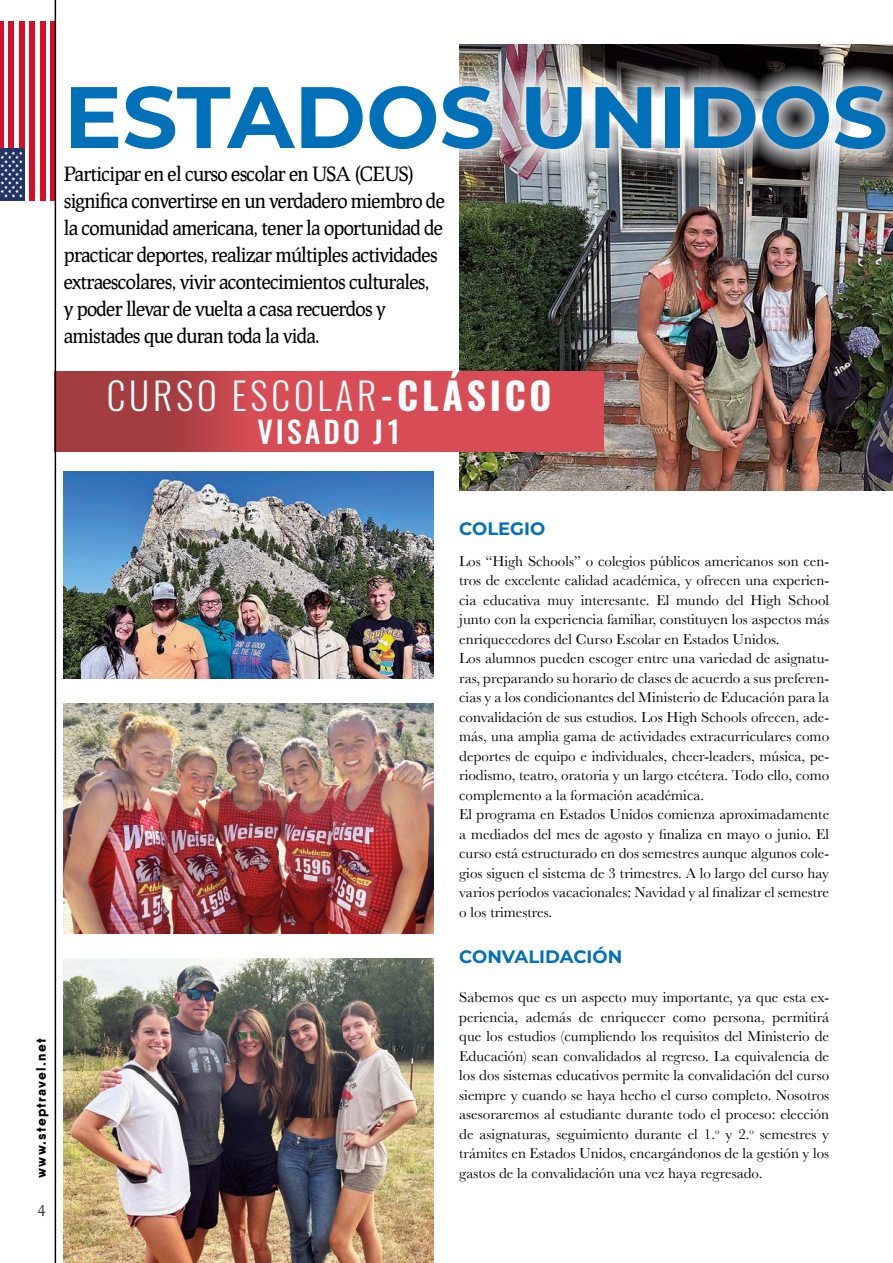
<style>
.page{position:relative;width:893px;height:1263px;background:#fff}
.page>*{position:absolute;margin:0;border:0;box-sizing:border-box;transform-origin:0 0}
.t1{font:700 87px "Montserrat";color:#0070b9}
.t2{font:300 37.5px "Oswald";letter-spacing:.1em;color:#fff}
.t3{font:500 30px "Oswald";letter-spacing:.1em;color:#fff}
.t4{font:19.5px/27px "Prociono";letter-spacing:-.03em;color:#000}
.t5{font:700 18px "Montserrat";color:#0070b9}
.t6{font:15px/19.5px "Baskerville";color:#000}
.t7{font:15px "Prociono";color:#3c3c3a}
.t8{font:800 13.5px "Qanelas Soft DEMO";letter-spacing:.095em;color:#000}
.s1{font-weight:500}
.s2{font-weight:700}
</style>
<div class="page">
<img style="left:459px;top:44px;width:434px;height:447px">
<svg style="left:56px;top:65px;width:837px;height:105px"></svg>
<img style="left:64px;top:704px;width:370px;height:229px">
<img style="left:64px;top:471px;width:370px;height:207px">
<img style="left:64px;top:959px;width:370px;height:304px">
<svg style="left:3px;top:21px;width:48px;height:180px"></svg>
<hr style="left:0;top:21px;width:3px;height:180px;background:#d80d27">
<div style="left:8px;top:21px;width:6px;height:180px;background:#d80d27"></div>
<div style="left:19px;top:21px;width:5px;height:180px;background:#d80d27"></div>
<div style="left:30px;top:21px;width:5px;height:180px;background:#d80d27"></div>
<div style="left:40px;top:21px;width:6px;height:180px;background:#d80d27"></div>
<svg style="left:51px;top:21px;width:4px;height:180px"></svg>
<div style="left:0;top:148px;width:24px;height:53px;background:#223464"></div>
<svg style="left:0;top:151px;width:22px;height:47px"></svg>
<svg style="left:56px;top:371px;width:548px;height:80px;background:#c8484e"></svg>
<hr style="left:55px;top:0;width:1px;height:1263px;background:#000">
<h1 class="t1" style="left:64px;top:54px;width:825px">ESTADOS UNIDOS</h1>
<p class="t4" style="left:64px;top:160px;width:382px">Participar en el curso escolar en USA (CEUS) significa convertirse en un verdadero miembro de la comunidad americana, tener la oportunidad de practicar deportes, realizar múltiples actividades extraescolares, vivir acontecimientos culturales,<br>y poder llevar de vuelta a casa recuerdos y amistades que duran toda la vida.</p>
<h2 class="t2" style="left:107px;top:371px;width:446px">CURSO ESCOLAR<span class="s1">-</span><span class="s2">CLÁSICO</span></h2>
<h3 class="t3" style="left:257px;top:411px;width:145px">VISADO J1</h3>
<p class="t8" style="left:35px;top:1178px;width:141px;rotate:-90deg">www.steptravel.net</p>
<p class="t7" style="left:38px;top:1198px;width:9px">4</p>
<p class="t5" style="left:459px;top:516px;width:88px">COLEGIO</p>
<p class="t6" style="left:459px;top:551px;width:371px">Los “High Schools” o colegios públicos americanos son cen&shy;tros de excelente calidad académica, y ofrecen una experien&shy;cia educativa muy interesante. El mundo del High School junto con la experiencia familiar, constituyen los aspectos más enriquecedores del Curso Escolar en Estados Unidos.<br>Los alumnos pueden escoger entre una variedad de asignatu&shy;ras, preparando su horario de clases de acuerdo a sus preferen&shy;cias y a los condicionantes del Ministerio de Educación para la convalidación de sus estudios. Los High Schools ofrecen, ade&shy;más, una amplia gama de actividades extracurriculares como deportes de equipo e individuales, cheer-leaders, música, pe&shy;riodismo, teatro, oratoria y un largo etcétera. Todo ello, como complemento a la formación académica.<br>El programa en Estados Unidos comienza aproximadamente a mediados del mes de agosto y finaliza en mayo o junio. El curso está estructurado en dos semestres aunque algunos cole&shy;gios siguen el sistema de 3 trimestres. A lo largo del curso hay varios períodos vacacionales: Navidad y al finalizar el semestre o los trimestres.</p>
<p class="t5" style="left:459px;top:944px;width:165px">CONVALIDACIÓN</p>
<p class="t6" style="left:459px;top:987px;width:371px;text-align:justify">Sabemos que es un aspecto muy importante, ya que esta ex&shy;periencia, además de enriquecer como persona, permitirá que los estudios (cumpliendo los requisitos del Ministerio de Educación) sean convalidados al regreso. La equivalencia de los dos sistemas educativos permite la convalidación del curso siempre y cuando se haya hecho el curso completo. Nosotros asesoraremos al estudiante durante todo el proceso: elección de asignaturas, seguimiento durante el 1.<sup>o</sup> y 2.<sup>o</sup> semestres y trámites en Estados Unidos, encargándonos de la gestión y los gastos de la convalidación una vez haya regresado.</p>
</div>
